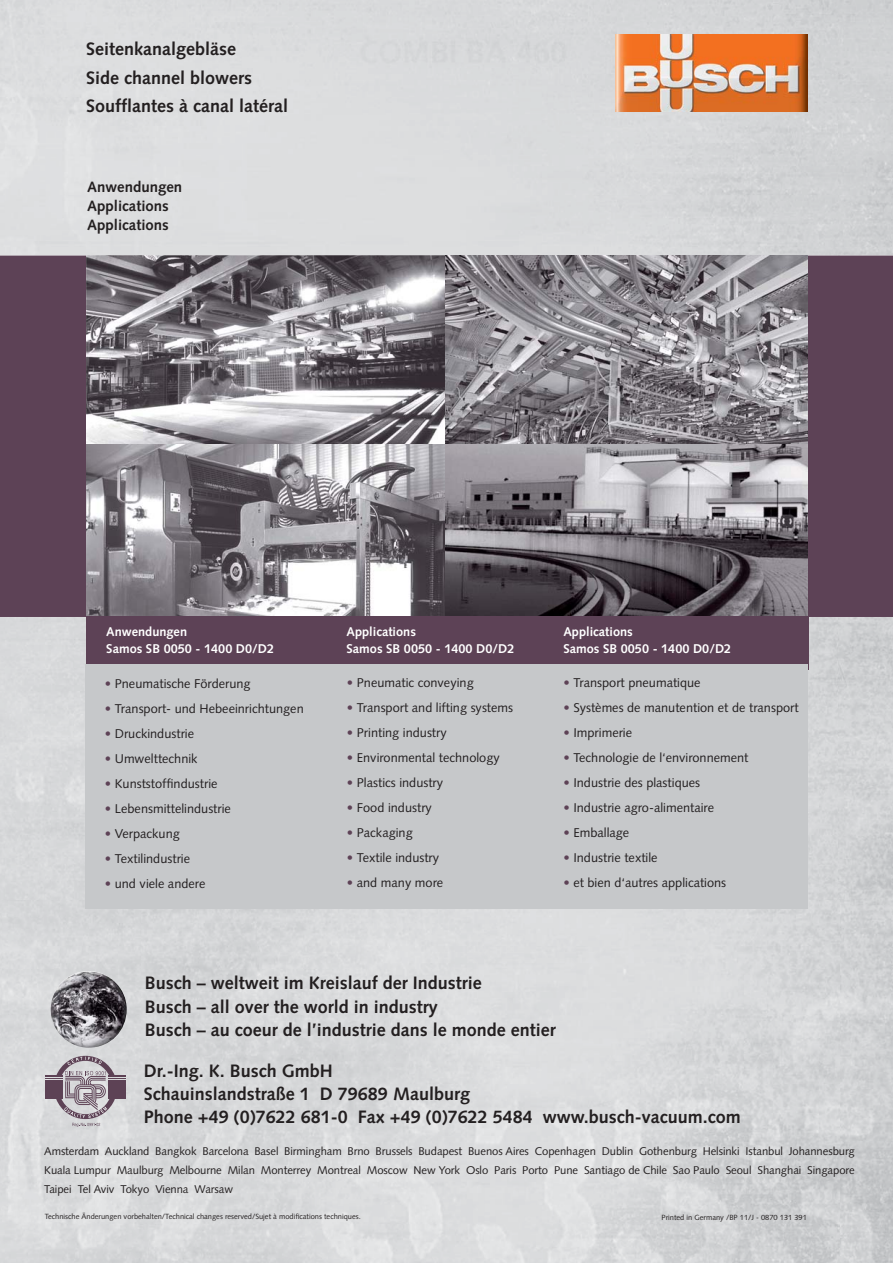
<style>
.page{position:relative;width:893px;height:1263px;background:#fff}
.page>*{position:absolute;margin:0;border:0;box-sizing:border-box;transform-origin:0 0}
.t1{font:700 18px/23.4px "Syntax";color:#231f20}
.t2{font:700 15px/18.8px "Syntax";color:#231f20}
.t3{font:12.75px "Syntax";color:#231f20}
.t4{font:700 12.75px/16.5px "Syntax";color:#fff}
.t5{font:11.25px/18.8px "Syntax";letter-spacing:-.005em;color:#231f20;text-align:justify}
.t6{font:7.5px "Syntax";color:#231f20}
.s1{color:#5d4256}
</style>
<div class="page">
<img style="left:0;top:0;width:893px;height:256px">
<img style="left:0;top:617px;width:839px;height:646px">
<img style="left:839px;top:617px;width:54px;height:646px">
<div style="left:0;top:256px;width:893px;height:361px;background:#5d4256"></div>
<svg style="left:45px;top:1056px;width:81px;height:71px;background:#afa7ae"></svg>
<img style="left:51px;top:971px;width:76px;height:77px;border-radius:50%">
<img style="left:86px;top:255px;width:359px;height:189px">
<img style="left:445px;top:255px;width:363px;height:189px">
<img style="left:86px;top:444px;width:359px;height:173px">
<svg style="left:445px;top:444px;width:363px;height:173px;background:#7b767c"></svg>
<div style="left:86px;top:617px;width:722px;height:53px;background:#5d4256"></div>
<div style="left:86px;top:664px;width:722px;height:245px;background:#c6c8ca"></div>
<img style="left:616px;top:34px;width:191px;height:78px">
<h1 class="t1" style="left:86px;top:36px;width:203px;line-height:28.5px">Seitenkanalgebläse<br>Side channel blowers<br>Soufflantes à canal latéral</h1>
<p class="t2" style="left:87px;top:179px;width:97px">Anwendungen<br>Applications<br>Applications</p>
<p class="t4" style="left:106px;top:625px;width:169px">Anwendungen<br>Samos SB 0050 - 1400 D0/D2</p>
<p class="t3" style="left:105px;top:678px;width:147px"><span class="s1">•</span> Pneumatische Förderung</p>
<p class="t3" style="left:105px;top:703px;width:200px"><span class="s1">•</span> Transport- und Hebeeinrichtungen</p>
<p class="t3" style="left:105px;top:728px;width:91px"><span class="s1">•</span> Druckindustrie</p>
<p class="t3" style="left:105px;top:753px;width:94px"><span class="s1">•</span> Umwelttechnik</p>
<p class="t3" style="left:105px;top:778px;width:114px"><span class="s1">•</span> Kunststoffindustrie</p>
<p class="t3" style="left:105px;top:803px;width:128px"><span class="s1">•</span> Lebensmittelindustrie</p>
<p class="t3" style="left:105px;top:828px;width:76px"><span class="s1">•</span> Verpackung</p>
<p class="t3" style="left:105px;top:853px;width:87px"><span class="s1">•</span> Textilindustrie</p>
<p class="t3" style="left:105px;top:878px;width:102px"><span class="s1">•</span> und viele andere</p>
<p class="t4" style="left:347px;top:625px;width:169px">Applications<br>Samos SB 0050 - 1400 D0/D2</p>
<p class="t3" style="left:347px;top:678px;width:128px"><span class="s1">•</span> Pneumatic conveying</p>
<p class="t3" style="left:347px;top:703px;width:168px"><span class="s1">•</span> Transport and lifting systems</p>
<p class="t3" style="left:347px;top:727px;width:101px"><span class="s1">•</span> Printing industry</p>
<p class="t3" style="left:347px;top:752px;width:154px"><span class="s1">•</span> Environmental technology</p>
<p class="t3" style="left:347px;top:777px;width:98px"><span class="s1">•</span> Plastics industry</p>
<p class="t3" style="left:347px;top:802px;width:87px"><span class="s1">•</span> Food industry</p>
<p class="t3" style="left:347px;top:827px;width:67px"><span class="s1">•</span> Packaging</p>
<p class="t3" style="left:347px;top:852px;width:94px"><span class="s1">•</span> Textile industry</p>
<p class="t3" style="left:347px;top:877px;width:98px"><span class="s1">•</span> and many more</p>
<p class="t4" style="left:563px;top:625px;width:169px">Applications<br>Samos SB 0050 - 1400 D0/D2</p>
<p class="t3" style="left:563px;top:677px;width:139px"><span class="s1">•</span> Transport pneumatique</p>
<p class="t3" style="left:563px;top:702px;width:237px"><span class="s1">•</span> Systèmes de manutention et de transport</p>
<p class="t3" style="left:563px;top:727px;width:70px"><span class="s1">•</span> Imprimerie</p>
<p class="t3" style="left:563px;top:752px;width:187px"><span class="s1">•</span> Technologie de l‘environnement</p>
<p class="t3" style="left:563px;top:777px;width:138px"><span class="s1">•</span> Industrie des plastiques</p>
<p class="t3" style="left:563px;top:802px;width:152px"><span class="s1">•</span> Industrie agro-alimentaire</p>
<p class="t3" style="left:563px;top:827px;width:67px"><span class="s1">•</span> Emballage</p>
<p class="t3" style="left:563px;top:852px;width:96px"><span class="s1">•</span> Industrie textile</p>
<p class="t3" style="left:563px;top:877px;width:164px"><span class="s1">•</span> et bien d‘autres applications</p>
<h1 class="t1" style="left:145px;top:973px;width:413px">Busch – weltweit im Kreis lauf der Industrie<br>Busch – all over the world in industry<br>Busch – au coeur de l’industrie dans le monde entier</h1>
<h1 class="t1" style="left:144px;top:1060px;width:598px">Dr.-Ing. K. Busch GmbH<br>Schauinslandstraße 1 D 79689 Maulburg<br>Phone +49 (0)7622 681-0 Fax +49 (0)7622 5484 www.busch-vacuum.com</h1>
<p class="t5" style="left:44px;top:1143px;width:812px">Amsterdam Auckland Bangkok Barcelona Basel Birmingham Brno Brussels Budapest Buenos Aires Copenhagen Dublin Gothenburg Helsinki Istanbul Johannesburg Kuala Lumpur Maulburg Melbourne Milan Monterrey Montreal Moscow New York Oslo Paris Porto Pune Santiago de Chile Sao Paulo Seoul Shanghai Singapore Taipei Tel Aviv Tokyo Vienna Warsaw</p>
<p class="t6" style="left:45px;top:1213px;width:318px">Technische Änderungen vorbehalten/Technical changes reserved/Sujet à modifications techniques.</p>
<p class="t6" style="left:661px;top:1214px;width:147px">Printed in Germany /BP 11/J - 0870 131 391</p>
</div>
